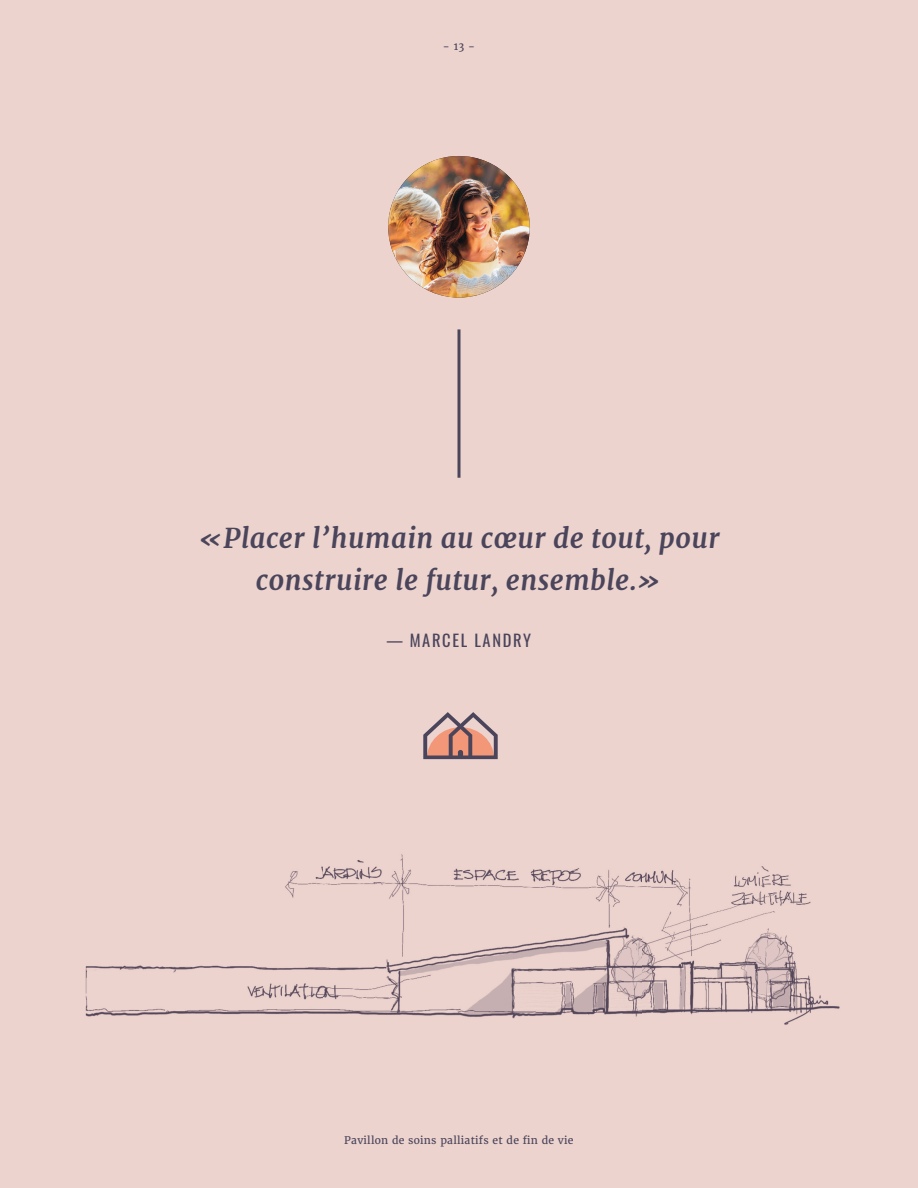
<style>
.page{position:relative;width:918px;height:1188px;background:#edd3ce}
.page>*{position:absolute;margin:0;border:0;box-sizing:border-box;transform-origin:0 0}
.t1{font:italic 700 27px/42px "Merriweather";letter-spacing:.02em;color:#4a455b;text-align:center}
.t2{font:16.5px "Oswald";letter-spacing:.1em;color:#4a455b}
.t3{font:10.5px "Merriweather";letter-spacing:.02em;color:#4a455b}
</style>
<div class="page">
<img style="left:388px;top:156px;width:142px;height:142px;border-radius:71px">
<hr style="left:458px;top:329px;width:2px;height:149px;background:#4a455b">
<svg style="left:423px;top:712px;width:75px;height:47px"></svg>
<img style="left:85px;top:854px;width:755px;height:171px">
<p class="t3" style="left:443px;top:40px;width:34px">- 13 -</p>
<p class="t1" style="left:198px;top:517px;width:523px">«Placer l’humain au cœur de tout, pour construire le futur, ensemble.»</p>
<p class="t2" style="left:387px;top:625px;width:146px">— MARCEL LANDRY</p>
<p class="t3" style="left:344px;top:1134px;width:231px">Pavillon de soins palliatifs et de fin de vie</p>
</div>
